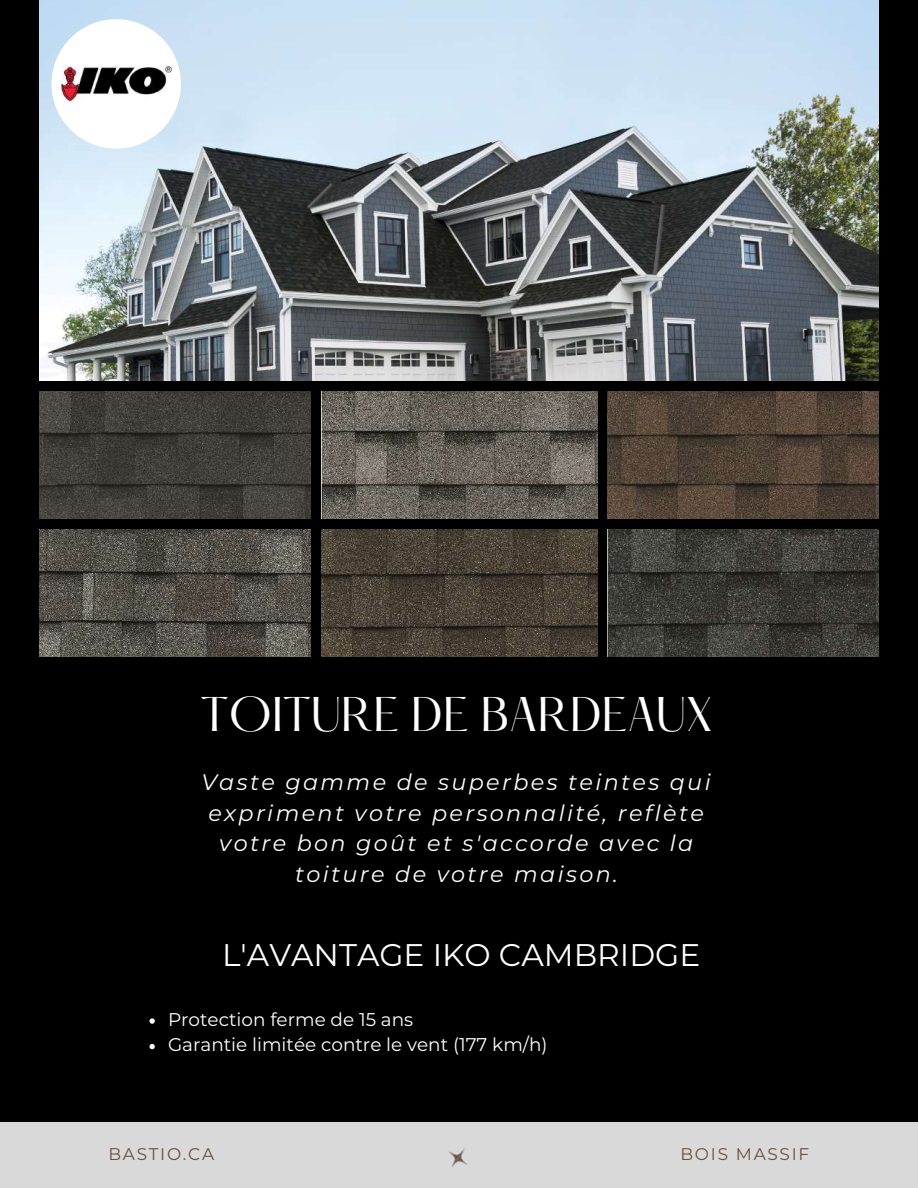
<style>
.page{position:relative;width:918px;height:1188px;background:#000}
.page>*{position:absolute;margin:0;border:0;box-sizing:border-box;transform-origin:0 0}
.t1{font:42.6px "Hatton";color:#fff}
.t2{font:31.35px "Montserrat";color:#fff}
.t3{font:italic 22.35px/30.6px "Montserrat";letter-spacing:.105em;color:#fff;text-align:center}
.t4{font:18.45px/25.5px "Montserrat";color:#fff}
.t5{font:16.95px "Montserrat";letter-spacing:.1em;color:#6a513a}
</style>
<div class="page">
<img style="left:39px;top:0;width:840px;height:381px">
<img style="left:39px;top:391px;width:272px;height:128px">
<img style="left:321px;top:391px;width:276px;height:128px">
<img style="left:608px;top:391px;width:271px;height:128px">
<img style="left:39px;top:530px;width:272px;height:126px">
<img style="left:321px;top:530px;width:276px;height:126px">
<img style="left:608px;top:530px;width:271px;height:126px">
<div style="left:0;top:1122px;width:918px;height:66px;background:#d9d9d9"></div>
<img style="left:449px;top:1148px;width:19px;height:19px">
<img style="left:51px;top:19px;width:130px;height:130px;border-radius:65px">
<svg style="left:149px;top:1018px;width:6px;height:6px"></svg>
<svg style="left:149px;top:1044px;width:6px;height:5px"></svg>
<h1 class="t1" style="left:201px;top:692px;width:513px">TOITURE DE BARDEAUX</h1>
<p class="t3" style="left:201px;top:766px;width:511px">Vaste gamme de superbes teintes qui expriment votre personnalité, reflète votre bon goût et s'accorde avec la toiture de votre maison.</p>
<h2 class="t2" style="left:222px;top:934px;width:480px">L'AVANTAGE IKO CAMBRIDGE</h2>
<p class="t4" style="left:168px;top:1006px;width:381px">Protection ferme de 15 ans<br>Garantie limitée contre le vent (177 km/h)</p>
<p class="t5" style="left:108px;top:1142px;width:107px">BASTIO.CA</p>
<p class="t5" style="left:681px;top:1142px;width:130px">BOIS MASSIF</p>
</div>
